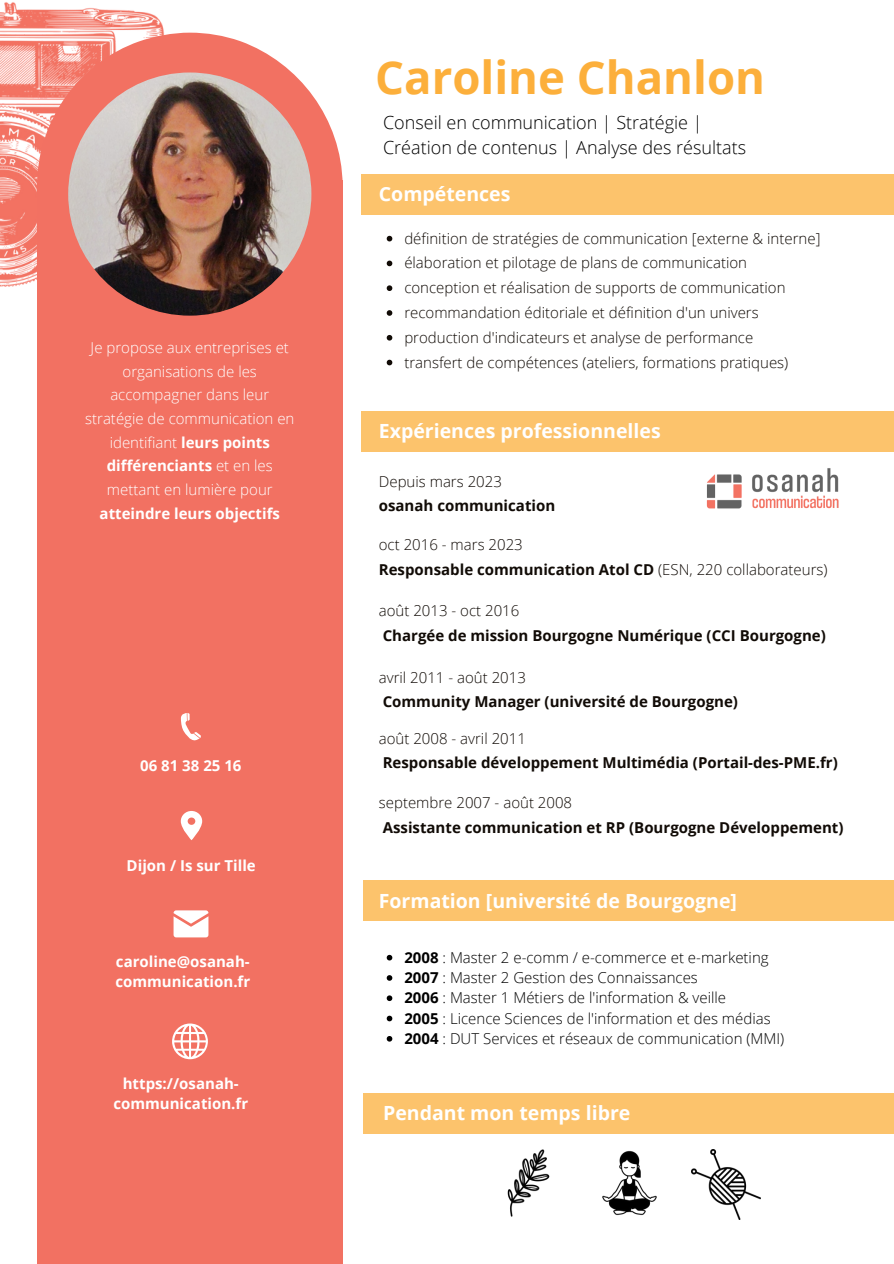
<style>
.page{position:relative;width:894px;height:1264px;background:#fff}
.page>*{position:absolute;margin:0;border:0;box-sizing:border-box;transform-origin:0 0}
.t1{font:700 45.45px "Open Sans";color:#fcaf3b}
.t2{font:700 19.5px "Open Sans";color:#fff}
.t3{font:300 18px "Open Sans";color:#000}
.t4{font:300 15px "Open Sans";color:#110b06}
.t5{font:700 15px "Open Sans";color:#110b06}
.t6{font:300 15px "Open Sans";color:#000}
.t7{font:300 15px/23.7px "Open Sans";color:#fff;text-align:center}
.t8{font:700 15px/20.2px "Open Sans";color:#fff}
.s1{font-weight:700}
.s2{font-weight:300}
</style>
<div class="page">
<img style="left:0;top:2px;width:164px;height:284px">
<div style="left:361px;top:174px;width:532px;height:41px;background:#fcc36c"></div>
<div style="left:37px;top:180px;width:305px;height:1083px;background:#f27162"></div>
<svg style="left:37px;top:33px;width:305px;height:283px;fill:#f27162"></svg>
<img style="left:68px;top:72px;width:243px;height:243px;border-radius:50%">
<svg style="left:173px;top:910px;width:35px;height:27px"></svg>
<svg style="left:181px;top:713px;width:20px;height:28px"></svg>
<svg style="left:181px;top:811px;width:21px;height:29px"></svg>
<img style="left:706px;top:468px;width:133px;height:41px">
<div style="left:361px;top:411px;width:532px;height:41px;background:#fcc36c"></div>
<svg style="left:172px;top:1023px;width:36px;height:36px"></svg>
<div style="left:363px;top:879px;width:530px;height:41px;background:#fcc36c"></div>
<div style="left:363px;top:1093px;width:530px;height:40px;background:#fcc36c"></div>
<img style="left:507px;top:1149px;width:43px;height:68px">
<img style="left:602px;top:1150px;width:55px;height:66px">
<img style="left:691px;top:1149px;width:69px;height:70px">
<svg style="left:386px;top:236px;width:6px;height:5px"></svg>
<svg style="left:386px;top:260px;width:6px;height:6px"></svg>
<svg style="left:386px;top:285px;width:6px;height:6px"></svg>
<svg style="left:386px;top:310px;width:6px;height:6px"></svg>
<svg style="left:386px;top:335px;width:6px;height:5px"></svg>
<svg style="left:386px;top:360px;width:6px;height:5px"></svg>
<svg style="left:386px;top:954px;width:6px;height:6px"></svg>
<svg style="left:386px;top:975px;width:6px;height:5px"></svg>
<svg style="left:386px;top:995px;width:6px;height:6px"></svg>
<svg style="left:386px;top:1015px;width:6px;height:6px"></svg>
<svg style="left:386px;top:1036px;width:6px;height:5px"></svg>
<p class="t7" style="left:85px;top:335px;width:211px">Je propose aux entreprises et organisations de les accompagner dans leur stratégie de communication en identifiant <span class="s1">leurs points différenciants</span> et en les mettant en lumière pour <span class="s1">atteindre leurs objectifs</span></p>
<p class="t8" style="left:140px;top:755px;width:103px">06 81 38 25 16</p>
<p class="t8" style="left:127px;top:854px;width:131px">Dijon / Is sur Tille</p>
<p class="t8" style="left:115px;top:951px;width:136px">caroline@osanah&shy;communication.fr</p>
<p class="t8" style="left:113px;top:1072px;width:136px;text-align:center">https://osanah&shy;communication.fr</p>
<p class="t1" style="left:375px;top:46px;width:391px">Caroline Chanlon</p>
<p class="t3" style="left:383px;top:110px;width:321px">Conseil en communication | Stratégie |</p>
<p class="t3" style="left:383px;top:135px;width:364px">Création de contenus | Analyse des résultats</p>
<p class="t2" style="left:379px;top:180px;width:133px">Compétences</p>
<p class="t4" style="left:404px;top:228px;width:417px">définition de stratégies de communication [externe &amp; interne]</p>
<p class="t4" style="left:404px;top:252px;width:344px">élaboration et pilotage de plans de communication</p>
<p class="t4" style="left:404px;top:277px;width:382px">conception et réalisation de supports de communication</p>
<p class="t4" style="left:404px;top:302px;width:356px">recommandation éditoriale et définition d'un univers</p>
<p class="t4" style="left:404px;top:327px;width:350px">production d'indicateurs et analyse de performance</p>
<p class="t4" style="left:404px;top:351px;width:385px">transfert de compétences (ateliers, formations pratiques)</p>
<p class="t2" style="left:379px;top:417px;width:283px">Expériences professionnelles</p>
<p class="t4" style="left:379px;top:470px;width:125px">Depuis mars 2023</p>
<p class="t5" style="left:379px;top:495px;width:178px">osanah communication</p>
<p class="t4" style="left:379px;top:533px;width:145px">oct 2016 - mars 2023</p>
<p class="t5" style="left:379px;top:558px;width:450px">Responsable communication Atol CD <span class="s2">(ESN, 220 collaborateurs)</span></p>
<p class="t4" style="left:379px;top:600px;width:142px">août 2013 - oct 2016</p>
<p class="t5" style="left:382px;top:625px;width:444px">Chargée de mission Bourgogne Numérique (CCI Bourgogne)</p>
<p class="t4" style="left:379px;top:666px;width:149px">avril 2011 - août 2013</p>
<p class="t5" style="left:382px;top:691px;width:357px">Community Manager (université de Bourgogne)</p>
<p class="t4" style="left:379px;top:727px;width:149px">août 2008 - avril 2011</p>
<p class="t5" style="left:382px;top:752px;width:456px">Responsable développement Multimédia (Portail-des-PME.fr)</p>
<p class="t4" style="left:379px;top:791px;width:195px">septembre 2007 - août 2008</p>
<p class="t5" style="left:382px;top:816px;width:462px">Assistante communication et RP (Bourgogne Développement)</p>
<p class="t2" style="left:379px;top:887px;width:359px">Formation [université de Bourgogne]</p>
<p class="t6" style="left:404px;top:946px;width:366px"><span class="s1">2008</span> : Master 2 e-comm / e-commerce et e-marketing</p>
<p class="t6" style="left:404px;top:967px;width:295px"><span class="s1">2007</span> : Master 2 Gestion des Connaissances</p>
<p class="t6" style="left:404px;top:987px;width:323px"><span class="s1">2006</span> : Master 1 Métiers de l'information &amp; veille</p>
<p class="t6" style="left:404px;top:1007px;width:368px"><span class="s1">2005</span> : Licence Sciences de l'information et des médias</p>
<p class="t6" style="left:404px;top:1027px;width:381px"><span class="s1">2004</span> : DUT Services et réseaux de communication (MMI)</p>
<p class="t2" style="left:383px;top:1099px;width:249px">Pendant mon temps libre</p>
</div>
